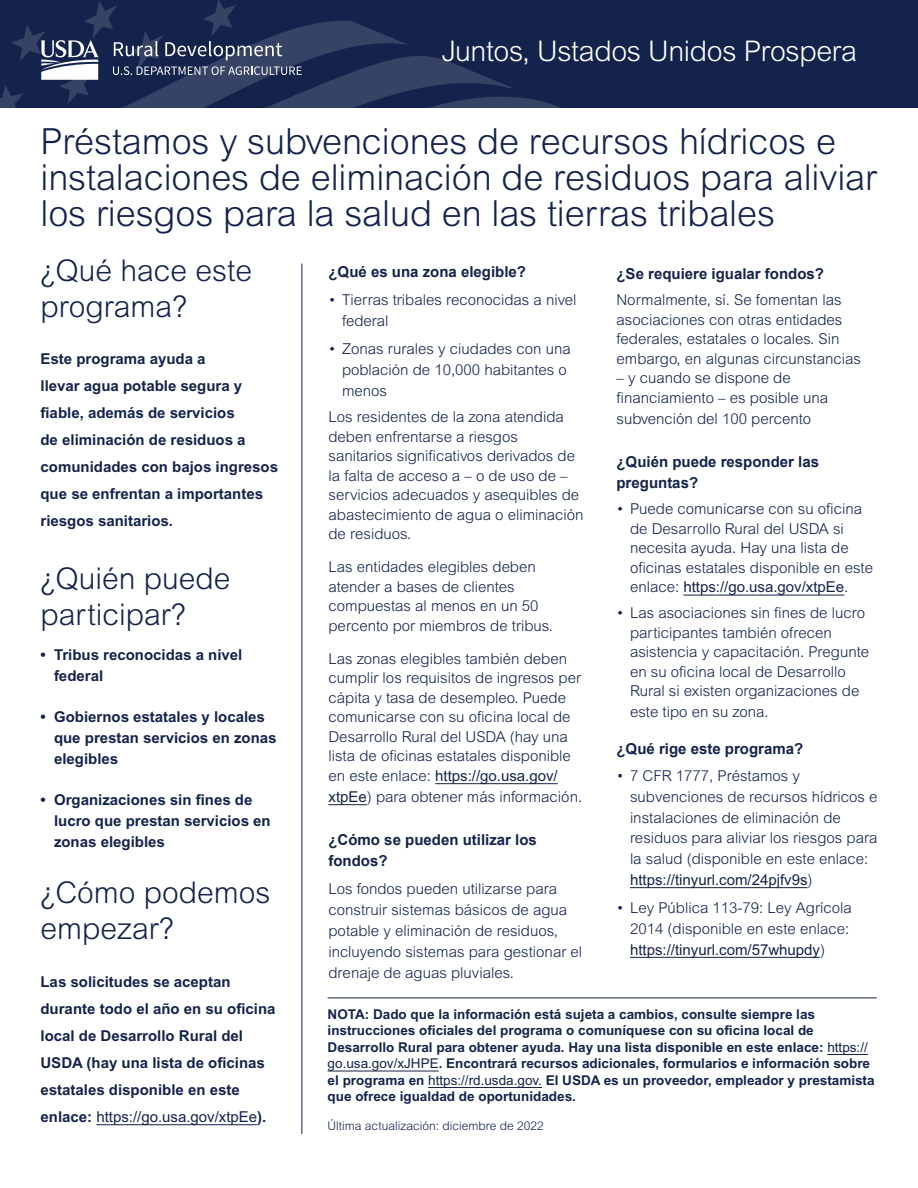
<style>
.page{position:relative;width:918px;height:1188px;background:#fff}
.page>*{position:absolute;margin:0;border:0;box-sizing:border-box;transform-origin:0 0}
.t1{font:300 36px/36px "Arial MT Std";letter-spacing:-.005em;color:#14234b}
.t2{font:300 30px/36px "Arial MT Std";color:#14234b}
.Tagline{font:300 28.5px "Arial MT Std";letter-spacing:-.015em;color:#fff}
.t3{font:300 15px/19.5px "Arial MT Std";color:#14234b}
.t4{font:700 15px/27px "Arial MT Std";color:#14234b}
.t5{font:700 15px/21px "Arial";color:#14234b}
.Footnote_wRule{font:700 13.5px/16.5px "Arial MT Std";color:#14234b}
.Date{font:300 12px "Arial MT Std";color:#14234b}
.s1{font-weight:400}
</style>
<div class="page">
<div style="left:0;top:0;width:918px;height:108px;background:#14234b"></div>
<svg style="left:0;top:0;width:560px;height:108px"></svg>
<hr style="left:96px;top:1124px;width:161px;height:1px;background:#14234b">
<hr style="left:435px;top:783px;width:123px;height:1px;background:#14234b">
<hr style="left:328px;top:804px;width:39px;height:1px;background:#14234b">
<hr style="left:683px;top:595px;width:161px;height:1px;background:#14234b">
<hr style="left:302px;top:264px;width:1px;height:870px;background:#14234b">
<hr style="left:328px;top:998px;width:549px;height:1px;background:#14234b">
<hr style="left:827px;top:1054px;width:41px;height:1px;background:#14234b">
<hr style="left:328px;top:1071px;width:111px;height:1px;background:#14234b">
<hr style="left:428px;top:1087px;width:114px;height:1px;background:#14234b">
<hr style="left:630px;top:887px;width:178px;height:1px;background:#14234b">
<hr style="left:630px;top:957px;width:190px;height:1px;background:#14234b">
<p class="Tagline" style="left:442px;top:35px;width:417px">Juntos, Ustados Unidos Prospera</p>
<h1 class="t1" style="left:40px;top:123px;width:838px">Préstamos y subvenciones de recursos hídricos e instalaciones de eliminación de residuos para aliviar los riesgos para la salud en las tierras tribales</h1>
<h2 class="t2" style="left:40px;top:253px;width:213px">¿Qué hace este programa?</h2>
<p class="t4" style="left:40px;top:345px;width:239px">Este programa ayuda a<br>llevar agua potable segura y fiable, además de servicios<br>de eliminación de residuos a comunidades con bajos ingresos que se enfrentan a importantes riesgos sanitarios.</p>
<h2 class="t2" style="left:40px;top:561px;width:192px">¿Quién puede participar?</h2>
<p class="t4" style="left:54px;top:644px;width:190px;line-height:21px;text-indent:-14px">• Tribus reconocidas a nivel federal</p>
<p class="t4" style="left:54px;top:706px;width:224px;line-height:21px;text-indent:-14px">• Gobiernos estatales y locales que prestan servicios en zonas elegibles</p>
<p class="t4" style="left:54px;top:789px;width:218px;line-height:21px;text-indent:-14px">• Organizaciones sin fines de lucro que prestan servicios en zonas elegibles</p>
<h2 class="t2" style="left:40px;top:875px;width:232px">¿Cómo podemos empezar?</h2>
<p class="t4" style="left:40px;top:968px;width:237px">Las solicitudes se aceptan durante todo el año en su oficina local de Desarrollo Rural del<br>USDA (hay una lista de oficinas estatales disponible en este enlace: <span class="s1">https://go.usa.gov/xtpEe</span>).</p>
<h3 class="t5" style="left:328px;top:262px;width:199px">¿Qué es una zona elegible?</h3>
<p class="t3" style="left:342px;top:290px;width:236px;line-height:21px;text-indent:-14px">• Tierras tribales reconocidas a nivel federal</p>
<p class="t3" style="left:342px;top:338px;width:230px;line-height:21px;text-indent:-14px">• Zonas rurales y ciudades con una población de 10,000 habitantes o menos</p>
<p class="t3" style="left:328px;top:407px;width:257px">Los residentes de la zona atendida deben enfrentarse a riesgos sanitarios significativos derivados de la falta de acceso a – o de uso de – servicios adecuados y asequibles de abastecimiento de agua o eliminación de residuos.</p>
<p class="t3" style="left:328px;top:557px;width:226px">Las entidades elegibles deben atender a bases de clientes compuestas al menos en un 50 percento por miembros de tribus.</p>
<p class="t3" style="left:328px;top:649px;width:254px">Las zonas elegibles también deben cumplir los requisitos de ingresos per cápita y tasa de desempleo. Puede comunicarse con su oficina local de Desarrollo Rural del USDA (hay una lista de oficinas estatales disponible en este enlace: <span class="s1">https://go.usa.gov/</span></p>
<p class="t3" style="left:328px;top:787px;width:255px"><span class="s1">xtpEe</span>) para obtener más información.</p>
<h3 class="t5" style="left:328px;top:829px;width:210px">¿Cómo se pueden utilizar los fondos?</h3>
<p class="t3" style="left:328px;top:878px;width:255px;line-height:21px">Los fondos pueden utilizarse para construir sistemas básicos de agua potable y eliminación de residuos, incluyendo sistemas para gestionar el drenaje de aguas pluviales.</p>
<h3 class="t5" style="left:616px;top:263px;width:209px">¿Se requiere igualar fondos?</h3>
<p class="t3" style="left:616px;top:290px;width:246px">Normalmente, sí. Se fomentan las asociaciones con otras entidades federales, estatales o locales. Sin embargo, en algunas circunstancias</p>
<p class="t3" style="left:616px;top:368px;width:213px">– y cuando se dispone de financiamiento – es posible una</p>
<p class="t3" style="left:616px;top:409px;width:196px">subvención del 100 percento</p>
<h3 class="t5" style="left:616px;top:451px;width:204px">¿Quién puede responder las preguntas?</h3>
<p class="t3" style="left:630px;top:499px;width:245px;text-indent:-14px">• Puede comunicarse con su oficina de Desarrollo Rural del USDA si necesita ayuda. Hay una lista de oficinas estatales disponible en este enlace: <span class="s1">https://go.usa.gov/xtpEe</span>.</p>
<p class="t3" style="left:630px;top:603px;width:241px;text-indent:-14px">• Las asociaciones sin fines de lucro participantes también ofrecen asistencia y capacitación. Pregunte en su oficina local de Desarrollo Rural si existen organizaciones de</p>
<p class="t3" style="left:630px;top:702px;width:140px">este tipo en su zona.</p>
<h3 class="t5" style="left:616px;top:738px;width:188px">¿Qué rige este programa?</h3>
<p class="t3" style="left:630px;top:765px;width:249px;line-height:20.9px;text-indent:-14px">• 7 CFR 1777, Préstamos y subvenciones de recursos hídricos e instalaciones de eliminación de residuos para aliviar los riesgos para la salud (disponible en este enlace: <span class="s1">https://tinyurl.com/24pjfv9s</span>)</p>
<p class="t3" style="left:630px;top:898px;width:223px;line-height:21px;text-indent:-14px">• Ley Pública 113-79: Ley Agrícola<br>2014 (disponible en este enlace: <span class="s1">https://tinyurl.com/57whupdy</span>)</p>
<p class="Footnote_wRule" style="left:328px;top:1005px;width:548px">NOTA: Dado que la información está sujeta a cambios, consulte siempre las instrucciones oficiales del programa o comuníquese con su oficina local de Desarrollo Rural para obtener ayuda. Hay una lista disponible en este enlace: <span class="s1">https:// go.usa.gov/xJHPE</span>. Encontrará recursos adicionales, formularios e información sobre el programa en <span class="s1">https://rd.usda.gov.</span> El USDA es un proveedor, empleador y prestamista que ofrece igualdad de oportunidades.</p>
<p class="Date" style="left:328px;top:1118px;width:218px">Última actualización: diciembre de 2022</p>
</div>
